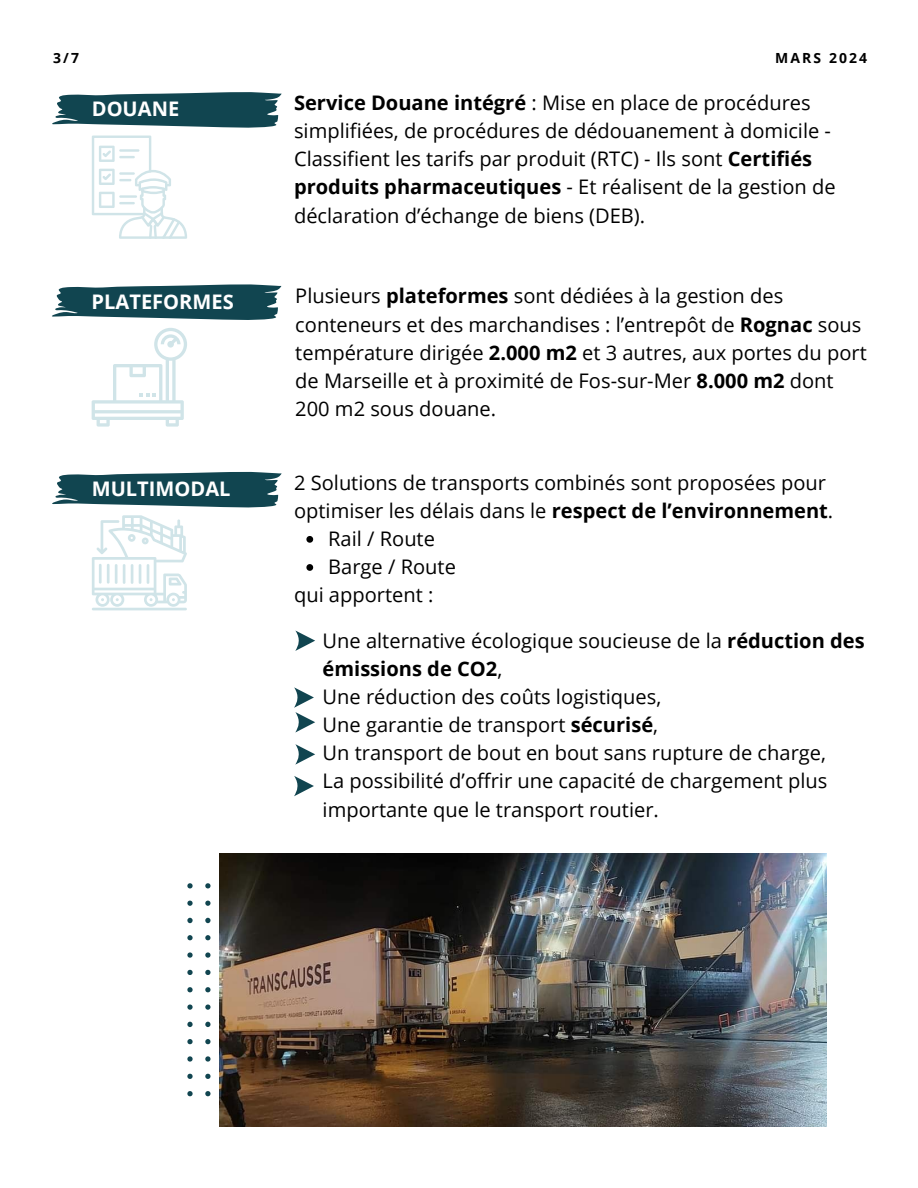
<style>
.page{position:relative;width:918px;height:1188px;background:#fff}
.page>*{position:absolute;margin:0;border:0;box-sizing:border-box;transform-origin:0 0}
.t1{font:20.1px/28.2px "Open Sans";color:#000}
.t2{font:700 20.1px "Open Sans";color:#fff}
.t3{font:700 13.95px "Open Sans";letter-spacing:.15em;color:#000}
.s1{font-weight:700}
</style>
<div class="page">
<svg style="left:52px;top:284px;width:230px;height:36px;background:#37626c"></svg>
<svg style="left:52px;top:92px;width:230px;height:36px;background:#37626c"></svg>
<svg style="left:92px;top:136px;width:95px;height:103px"></svg>
<svg style="left:92px;top:328px;width:95px;height:99px"></svg>
<svg style="left:52px;top:472px;width:230px;height:36px;background:#37626c"></svg>
<svg style="left:187px;top:884px;width:33px;height:212px"></svg>
<img style="left:220px;top:853px;width:606px;height:274px">
<svg style="left:295px;top:631px;width:20px;height:20px"></svg>
<svg style="left:294px;top:687px;width:21px;height:45px"></svg>
<svg style="left:295px;top:744px;width:20px;height:20px"></svg>
<svg style="left:294px;top:776px;width:20px;height:20px"></svg>
<svg style="left:92px;top:515px;width:95px;height:95px"></svg>
<svg style="left:306px;top:536px;width:7px;height:7px"></svg>
<svg style="left:306px;top:564px;width:7px;height:7px"></svg>
<p class="t3" style="left:53px;top:48px;width:27px">3/7</p>
<p class="t3" style="left:775px;top:48px;width:93px">MARS 2024</p>
<p class="t2" style="left:92px;top:95px;width:89px">DOUANE</p>
<p class="t1" style="left:294px;top:88px;width:543px"><span class="s1">Service Douane intégré</span> : Mise en place de procédures simplifiées, de procédures de dédouanement à domicile - Classifient les tarifs par produit (RTC) - Ils sont <span class="s1">Certifiés produits pharmaceutiques</span> - Et réalisent de la gestion de déclaration d’échange de biens (DEB).</p>
<p class="t2" style="left:92px;top:287px;width:144px">PLATEFORMES</p>
<p class="t1" style="left:295px;top:282px;width:573px">Plusieurs <span class="s1">plateformes</span> sont dédiées à la gestion des conteneurs et des marchandises : l’entrepôt de <span class="s1">Rognac</span> sous température dirigée <span class="s1">2.000 m2</span> et 3 autres, aux portes du port de Marseille et à proximité de Fos-sur-Mer <span class="s1">8.000 m2</span> dont 200 m2 sous douane.</p>
<p class="t2" style="left:92px;top:475px;width:140px">MULTIMODAL</p>
<p class="t1" style="left:294px;top:468px;width:534px">2 Solutions de transports combinés sont proposées pour</p>
<p class="t1" style="left:294px;top:496px;width:541px">optimiser les délais dans le <span class="s1">respect de l’environnement</span>.</p>
<p class="t1" style="left:328px;top:524px;width:108px">Rail / Route</p>
<p class="t1" style="left:328px;top:552px;width:129px">Barge / Route</p>
<p class="t1" style="left:294px;top:580px;width:141px">qui apportent :</p>
<p class="t1" style="left:323px;top:626px;width:544px">Une alternative écologique soucieuse de la <span class="s1">réduction des émissions de CO2</span>,<br>Une réduction des coûts logistiques,<br>Une garantie de transport <span class="s1">sécurisé</span>,<br>Un transport de bout en bout sans rupture de charge,<br>La possibilité d’offrir une capacité de chargement plus importante que le transport routier.</p>
</div>
